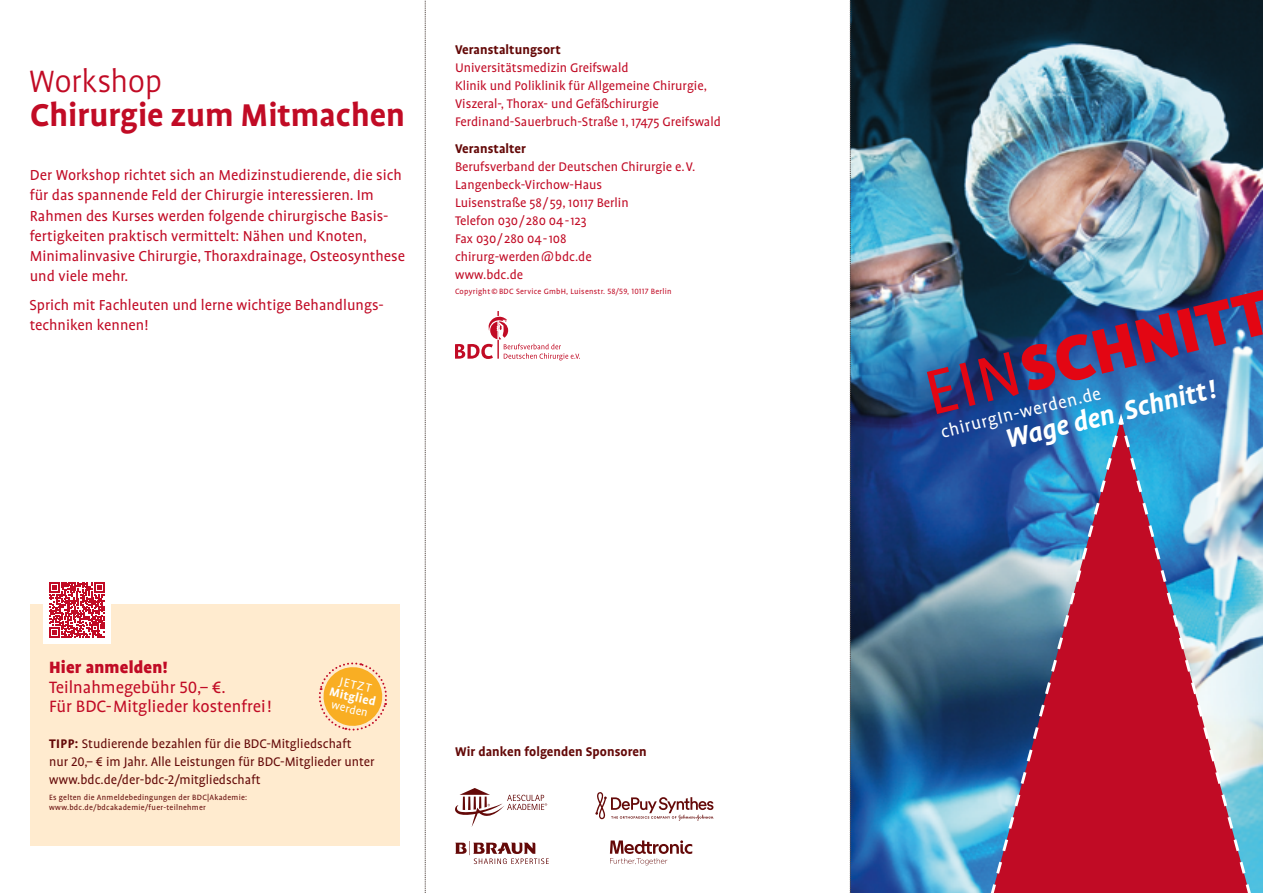
<style>
.page{position:relative;width:1263px;height:893px;background:#fff}
.page>*{position:absolute;margin:0;border:0;box-sizing:border-box;transform-origin:0 0}
.t1{font:900 72px "Profile Pro";color:#e30613}
.Nur_Mut_H1_T{font:700 36px "Profile Pro";color:#c10b25}
.Nur_Mut_H0_T{font:300 35.25px "Profile Pro";letter-spacing:-.015em;color:#c10b25}
.t2{font:italic 700 30px "Profile Pro";color:#fff}
.t3{font:19.5px "Profile Pro";color:#fff}
.Nur_Mut_H3_T___Datum{font:18.75px "Profile Pro";color:#c10b25}
.Nur_Mut_H2{font:900 18.75px "Profile Pro";letter-spacing:.01em;color:#c10b25}
.Nur_Mut_Intro{font:16.5px/20.2px "Profile Pro";color:#c10b25}
.Nur_Mut_H4_Rückseite{font:700 14.4px "Profile Pro";letter-spacing:.005em;color:#640908}
.Nur_Mut_Copy_Rücksei{font:14.25px/18px "Profile Pro";color:#c10b25}
.Nur_Mut_Copy_Kiste_D{font:14.25px/18px "Profile Pro";color:#640908}
.t4{font:700 13.5px "Profile Pro";color:#fff}
.t5{font:13.5px "Profile Pro";color:#fff}
.t6{font:12.75px "Profile Pro";color:#fff}
.Nur_Mut_Copyright{font:8.7px/10.5px "Profile Pro";letter-spacing:.03em;color:#640908}
.Nur_Mut_Copyright-2{font:8.7px "Profile Pro";letter-spacing:.03em;color:#c10b25}
.s1{font-weight:700}
.s2{font-weight:400}
</style>
<div class="page">
<div style="left:30px;top:604px;width:370px;height:242px;background:#ffebcf"></div>
<svg style="left:318px;top:662px;width:69px;height:69px"></svg>
<div style="left:43px;top:576px;width:68px;height:68px;background:#fff"></div>
<svg style="left:49px;top:582px;width:56px;height:56px"></svg>
<svg style="left:455px;top:841px;width:94px;height:23px"></svg>
<svg style="left:455px;top:788px;width:92px;height:39px"></svg>
<svg style="left:610px;top:840px;width:82px;height:25px"></svg>
<img style="left:851px;top:0;width:412px;height:893px">
<svg style="left:983px;top:408px;width:275px;height:485px;background:#8b5a7b"></svg>
<svg style="left:595px;top:792px;width:119px;height:29px"></svg>
<svg style="left:455px;top:311px;width:125px;height:49px"></svg>
<svg style="left:850px;top:0;width:1px;height:893px"></svg>
<svg style="left:425px;top:0;width:1px;height:893px"></svg>
<p class="Nur_Mut_H0_T" style="left:29px;top:62px;width:135px">Workshop</p>
<p class="Nur_Mut_H1_T" style="left:30px;top:94px;width:376px">Chirurgie zum Mitmachen</p>
<p class="Nur_Mut_Intro" style="left:30px;top:166px;width:377px">Der Workshop richtet sich an Medizinstudierende, die sich für das spannende Feld der Chirurgie interessieren. Im Rahmen des Kurses werden folgende chirurgische Basis&shy;fertigkeiten praktisch vermittelt: Nähen und Knoten, Minimalinvasive Chirurgie, Thoraxdrainage, Osteosynthese und viele mehr.</p>
<p class="Nur_Mut_Intro" style="left:29px;top:296px;width:356px">Sprich mit Fachleuten und lerne wichtige Behandlungs&shy;techniken kennen!</p>
<p class="Nur_Mut_H4_Rückseite" style="left:455px;top:41px;width:107px">Veranstaltungsort</p>
<p class="Nur_Mut_Copy_Rücksei" style="left:455px;top:59px;width:267px">Universitätsmedizin Greifswald<br>Klinik und Poliklinik für Allgemeine Chirurgie, Viszeral-, Thorax- und Gefäßchirurgie Ferdinand-Sauerbruch-Straße 1, 17475 Greifswald</p>
<p class="Nur_Mut_H4_Rückseite" style="left:455px;top:140px;width:72px">Veranstalter</p>
<p class="Nur_Mut_Copy_Rücksei" style="left:455px;top:158px;width:242px">Berufsverband der Deutschen Chirurgie e. V.<br>Langenbeck-Virchow-Haus<br>Luisenstraße 58 / 59, 10117 Berlin<br>Telefon 030 / 280 04 - 123<br>Fax 030 / 280 04 - 108<br>chirurg-werden @ bdc.de<br>www.bdc.de</p>
<p class="Nur_Mut_Copyright-2" style="left:455px;top:286px;width:218px">Copyright © BDC Service GmbH, Luisenstr. 58/59, 10117 Berlin</p>
<p class="Nur_Mut_H2" style="left:49px;top:656px;width:120px">Hier anmelden!</p>
<p class="Nur_Mut_H3_T___Datum" style="left:49px;top:677px;width:178px">Teilnahmegebühr 50,– €.</p>
<p class="Nur_Mut_H3_T___Datum" style="left:49px;top:696px;width:224px">Für BDC- Mitglieder kostenfrei !</p>
<p class="Nur_Mut_Copy_Kiste_D" style="left:49px;top:736px;width:327px"><span class="s1">TIPP:</span> Studierende bezahlen für die BDC-Mitgliedschaft<br>nur 20,– € im Jahr. Alle Leistungen für BDC-Mitglieder unter www.bdc.de/der-bdc-2/mitgliedschaft</p>
<p class="Nur_Mut_Copyright" style="left:49px;top:792px;width:200px">Es gelten die Anmeldebedingungen der BDC|Akademie: www.bdc.de/bdcakademie/fuer-teilnehmer</p>
<p class="t5" style="left:341px;top:674px;width:34px;rotate:13deg">JETZT</p>
<p class="t4" style="left:332px;top:683px;width:49px;rotate:13deg">Mitglied</p>
<p class="t6" style="left:333px;top:698px;width:39px;rotate:13deg">werden</p>
<p class="Nur_Mut_H4_Rückseite" style="left:455px;top:743px;width:193px">Wir danken folgenden Sponsoren</p>
<p class="t1" style="left:915px;top:352px;width:355px;rotate:-14deg"><span class="s2">EIN</span>SCHNITT</p>
<p class="t2" style="left:1002px;top:423px;width:217px;rotate:-14deg">Wage den Schnitt!</p>
<p class="t3" style="left:938px;top:422px;width:166px;rotate:-14deg">chirurgIn-werden.de</p>
</div>
